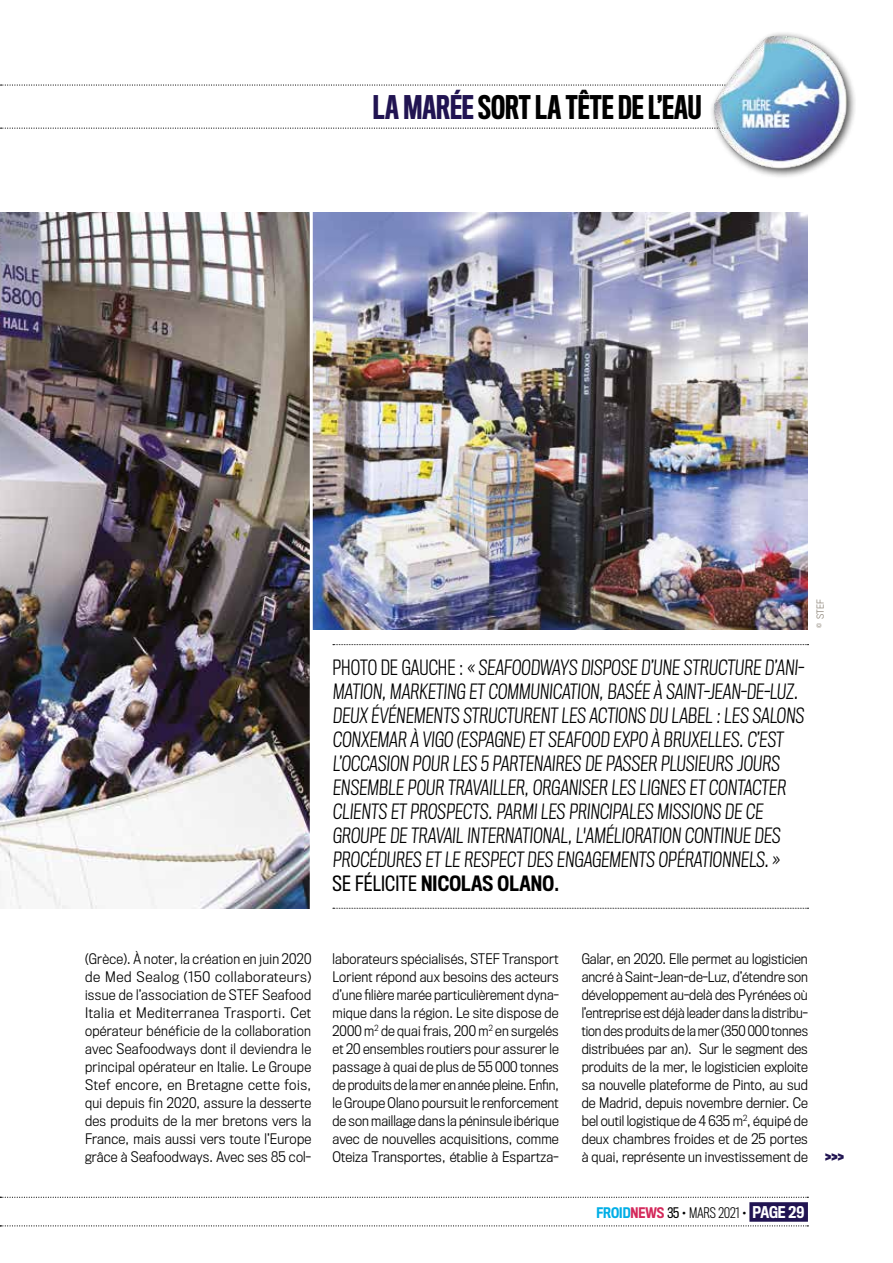
<style>
.page{position:relative;width:893px;height:1263px;background:#fff}
.page>*{position:absolute;margin:0;border:0;box-sizing:border-box;transform-origin:0 0}
.t1{font:500 30px "Titling Gothic FB Comp";color:#000}
.t2{font:300 19.5px/24px "Titling Gothic FB Cond";color:#000}
.t3{font:300 13.5px/18px "Titling Gothic FB Narrow";letter-spacing:.005em;color:#000;text-align:justify}
.t4{font:300 13.5px "Titling Gothic FB Cond";color:#000}
.t5{font:300 9px "Titling Gothic FB Narrow";color:#898175}
.s1{color:#211452}
.s2{font-weight:400}
.s3{font-weight:500}
.s4{font-family:"Titling Gothic FB Cond Standard";font-weight:400}
.s5{font-family:"Titling Gothic FB Comp";font-weight:700;font-size:16.5px;color:#211452}
.s6{font-weight:500;color:#00aee6}
.s7{font-weight:500;color:#d4295b}
.s8{font-weight:500;font-size:15px;color:#fff}
.s9{font-weight:500;font-size:15px;color:#211452}
</style>
<div class="page">
<svg style="left:1px;top:128px;width:708px;height:1px"></svg>
<svg style="left:0;top:1225px;width:808px;height:1px"></svg>
<svg style="left:0;top:1197px;width:808px;height:1px"></svg>
<div style="left:749px;top:1202px;width:59px;height:20px;background:#211452"></div>
<svg style="left:1px;top:84px;width:708px;height:2px"></svg>
<div style="left:709px;top:31px;width:148px;height:148px;background:#000;opacity:.75"></div>
<img style="left:712px;top:35px;width:136px;height:137px">
<img style="left:0;top:213px;width:310px;height:696px">
<img style="left:313px;top:213px;width:495px;height:416px">
<svg style="left:333px;top:644px;width:475px;height:1px"></svg>
<svg style="left:333px;top:908px;width:475px;height:1px"></svg>
<h1 class="t1" style="left:373px;top:90px;width:330px"><span class="s1">LA MARÉE</span> SORT LA TÊTE DE L’EAU</h1>
<p class="t5" style="left:815px;top:628px;width:30px;rotate:-90deg">© STEF</p>
<p class="t2" style="left:333px;top:656px;width:475px">PHOTO DE GAUCHE : « SEAFOODWAYS DISPOSE D’UNE STRUCTURE D’ANI-MATION, MARKETING ET COMMUNICATION, BASÉE À SAINT-JEAN-DE-LUZ.<br>DEUX ÉVÉNEMENTS STRUCTURENT LES ACTIONS DU LABEL : LES SALONS CONXEMAR À VIGO (ESPAGNE) ET SEAFOOD EXPO À BRUXELLES. C’EST L’OCCASION POUR LES 5 PARTENAIRES DE PASSER PLUSIEURS JOURS ENSEMBLE POUR TRAVAILLER, ORGANISER LES LIGNES ET CONTACTER CLIENTS ET PROSPECTS. PARMI LES PRINCIPALES MISSIONS DE CE GROUPE DE TRAVAIL INTERNATIONAL, L'AMÉLIORATION CONTINUE DES PROCÉDURES ET LE RESPECT DES ENGAGEMENTS OPÉRATIONNELS. »<br><span class="s2">SE FÉLICITE</span> <span class="s3">NICOLAS OLANO</span><span class="s4">.</span></p>
<p class="t3" style="left:85px;top:950px;width:228px">(Grèce). À noter, la création en juin 2020 de Med Sealog (150 collaborateurs) issue de l’association de STEF Seafood Italia et Mediterranea Trasporti. Cet opérateur bénéficie de la collaboration avec Seafoodways dont il deviendra le principal opérateur en Italie. Le Groupe Stef encore, en Bretagne cette fois, qui depuis fin 2020, assure la desserte des produits de la mer bretons vers la France, mais aussi vers toute l’Europe grâce à Seafoodways. Avec ses 85 col-</p>
<p class="t3" style="left:333px;top:950px;width:228px">laborateurs spécialisés, STEF Transport Lorient répond aux besoins des acteurs d’une filière marée particulièrement dyna&shy;mique dans la région. Le site dispose de 2000 m<sup>2</sup> de quai frais, 200 m<sup>2</sup> en surgelés et 20 ensembles routiers pour assurer le passage à quai de plus de 55 000 tonnes de produits de la mer en année pleine. Enfin, le Groupe Olano poursuit le renforcement de son maillage dans la péninsule ibérique avec de nouvelles acquisitions, comme Oteiza Transportes, établie à Espartza-</p>
<p class="t3" style="left:582px;top:950px;width:264px;text-align:left">Galar, en 2020. Elle permet au logisticien<br>ancré à Saint-Jean-de-Luz, d’étendre son développement au-delà des Pyrénées où l’entreprise est déjà leader dans la distribu-<br>tion des produits de la mer (350 000 tonnes distribuées par an). Sur le segment des produits de la mer, le logisticien exploite<br>sa nouvelle plateforme de Pinto, au sud<br>de Madrid, depuis novembre dernier. Ce<br>bel outil logistique de 4 635 m<sup>2</sup>, équipé de<br>deux chambres froides et de 25 portes<br>à quai, représente un investissement de <span class="s5">&gt;&gt;&gt;</span></p>
<p class="t4" style="left:596px;top:1205px;width:213px"><span class="s6">FROID</span><span class="s7">NEWS</span> <span class="s2">35 •</span> MARS 2021 <span class="s2">•</span> <span class="s8">PAGE 29</span><span class="s9">.</span></p>
</div>
